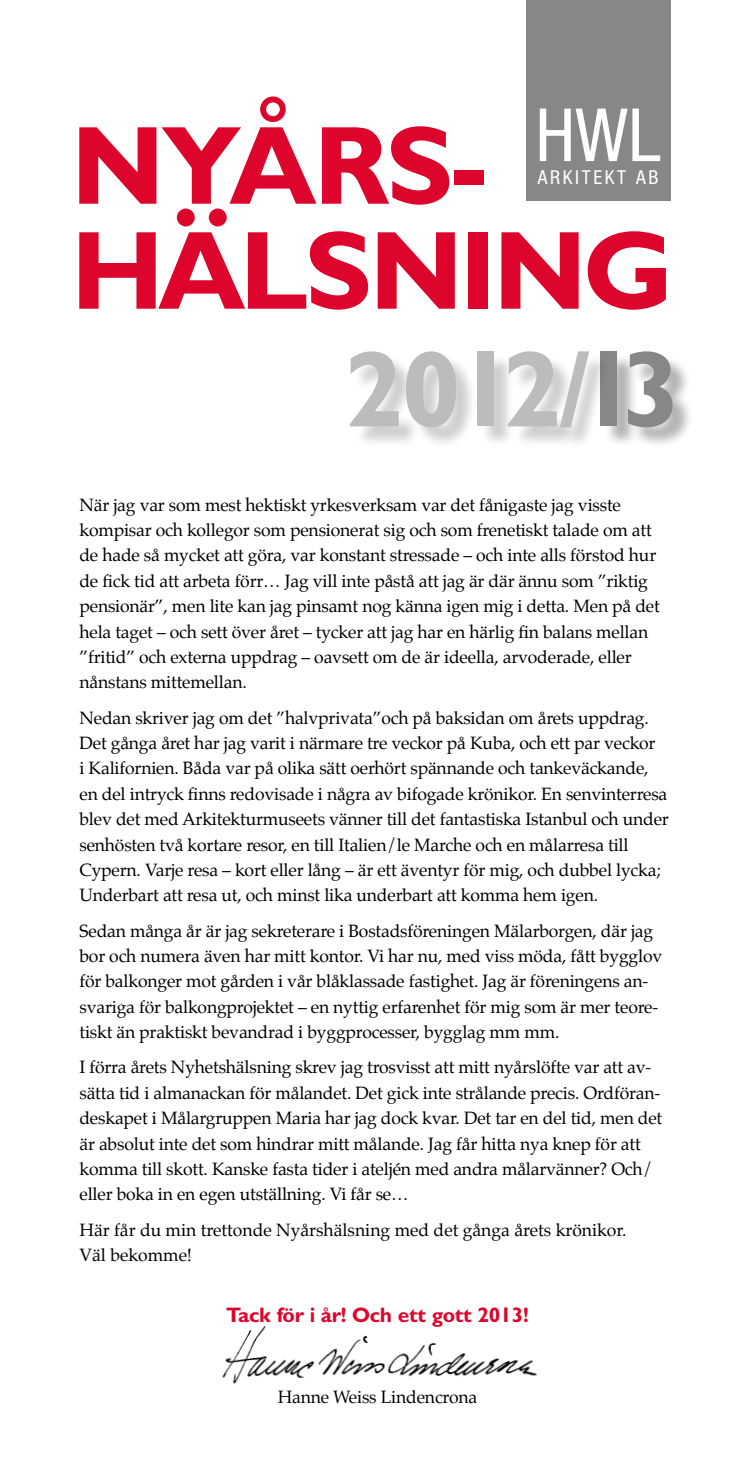
<style>
.page{position:relative;width:745px;height:1474px;background:#fff}
.page>*{position:absolute;margin:0;border:0;box-sizing:border-box;transform-origin:0 0}
.t1{font:700 112px "Gill Sans MT Std";letter-spacing:-.03em;color:#dd052b}
.t2{font:700 108.5px "Gill Sans MT Std";letter-spacing:-.085em;color:#bcbcbc}
.t3{font:condensed 73.5px "Helvetica Neue";color:#fff}
.t4{font:700 21px "Gill Sans MT Std";letter-spacing:-.01em;color:#dd052b}
.t5{font:condensed 19.25px "Helvetica Neue";letter-spacing:.14em;color:#fff}
.t6{font:17.5px/25.4px "Palatino";letter-spacing:-.01em;color:#000}
.s1{color:#878787}
</style>
<div class="page">
<div style="left:525px;top:0;width:145px;height:201px;background:#878787"></div>
<img style="left:222px;top:1326px;width:315px;height:58px">
<div style="left:602px;top:354px;width:91px;height:95px;background:#000;opacity:.3"></div>
<div style="left:353px;top:354px;width:256px;height:95px;background:#000;opacity:.2"></div>
<h1 class="t1" style="left:71px;top:96px;width:418px">Nyårs-</h1>
<h3 class="t3" style="left:535px;top:93px;width:127px">HWL</h3>
<p class="t5" style="left:537px;top:166px;width:122px">ARKITEKT AB</p>
<h1 class="t1" style="left:71px;top:201px;width:604px">hälsning</h1>
<h2 class="t2" style="left:343px;top:322px;width:339px">2012/<span class="s1">13</span></h2>
<p class="t6" style="left:79px;top:492px;width:581px">När jag var som mest hektiskt yrkesverksam var det fånigaste jag visste kompisar och kollegor som pensionerat sig och som frenetiskt talade om att de hade så mycket att göra, var konstant stressade – och inte alls förstod hur de fick tid att arbeta förr… Jag vill inte påstå att jag är där ännu som ”riktig pensionär”, men lite kan jag pinsamt nog känna igen mig i detta. Men på det hela taget – och sett över året – tycker att jag har en härlig fin balans mellan ”fritid” och externa uppdrag – oavsett om de är ideella, arvoderade, eller nånstans mittemellan.</p>
<p class="t6" style="left:79px;top:705px;width:590px">Nedan skriver jag om det ”halvprivata”och på baksidan om årets uppdrag.<br>Det gånga året har jag varit i närmare tre veckor på Kuba, och ett par veckor<br>i Kalifornien. Båda var på olika sätt oerhört spännande och tankeväckande, en del intryck finns redovisade i några av bifogade krönikor. En senvinterresa blev det med Arkitekturmuseets vänner till det fantastiska Istanbul och under senhösten två kortare resor, en till Italien/le Marche och en målarresa till Cypern. Varje resa – kort eller lång – är ett äventyr för mig, och dubbel lycka; Underbart att resa ut, och minst lika underbart att komma hem igen.</p>
<p class="t6" style="left:79px;top:918px;width:584px">Sedan många år är jag sekreterare i Bostadsföreningen Mälarborgen, där jag bor och numera även har mitt kontor. Vi har nu, med viss möda, fått bygglov för balkonger mot gården i vår blåklassade fastighet. Jag är föreningens an&shy;svariga för balkongprojektet – en nyttig erfarenhet för mig som är mer teore&shy;tiskt än praktiskt bevandrad i byggprocesser, bygglag mm mm.</p>
<p class="t6" style="left:79px;top:1054px;width:584px">I förra årets Nyhetshälsning skrev jag trosvisst att mitt nyårslöfte var att av&shy;sätta tid i almanackan för målandet. Det gick inte strålande precis. Ordföran&shy;deskapet i Målargruppen Maria har jag dock kvar. Det tar en del tid, men det är absolut inte det som hindrar mitt målande. Jag får hitta nya knep för att komma till skott. Kanske fasta tider i ateljén med andra målarvänner? Och/ eller boka in en egen utställning. Vi får se…</p>
<p class="t6" style="left:79px;top:1216px;width:548px">Här får du min trettonde Nyårshälsning med det gånga årets krönikor.<br>Väl bekomme!</p>
<p class="t4" style="left:226px;top:1301px;width:304px">Tack för i år! Och ett gott 2013!</p>
<p class="t6" style="left:277px;top:1384px;width:201px">Hanne Weiss Lindencrona</p>
</div>
